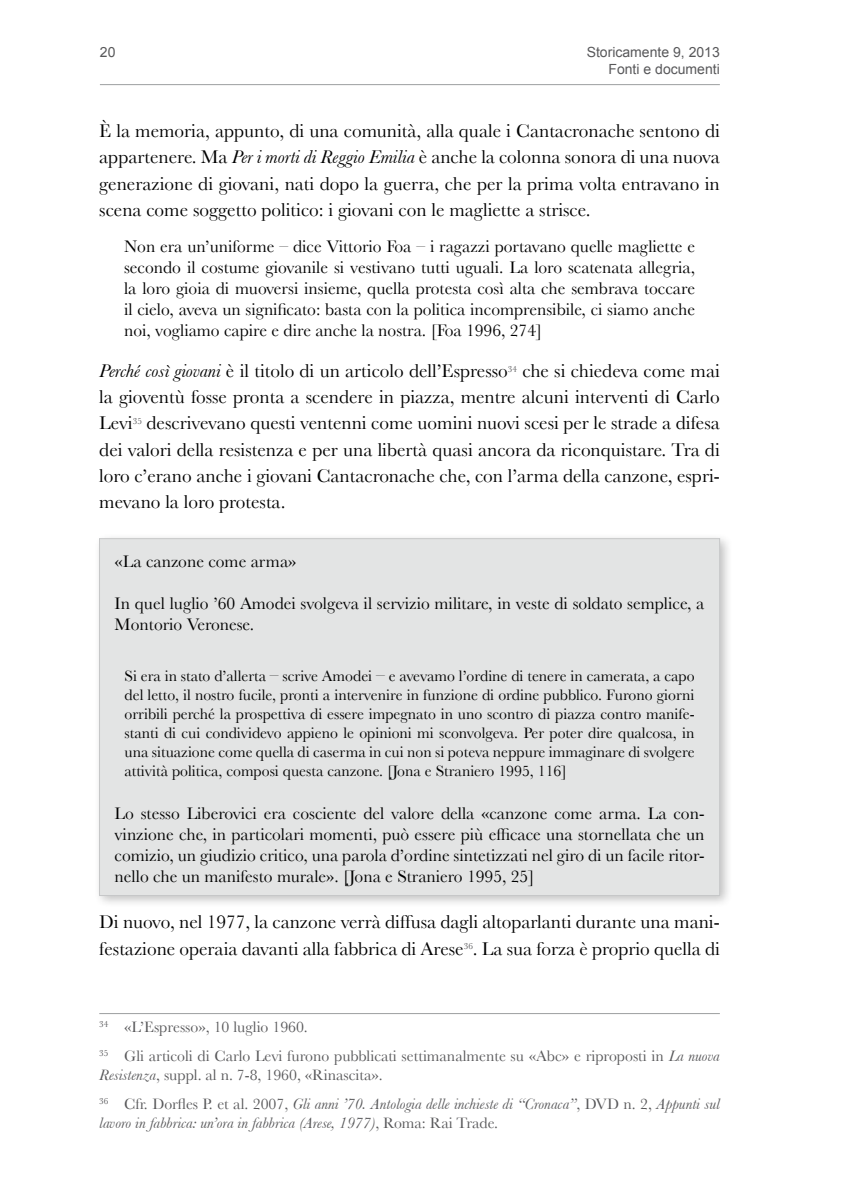
<style>
.page{position:relative;width:844px;height:1191px;background:#fff}
.page>*{position:absolute;margin:0;border:0;box-sizing:border-box;transform-origin:0 0}
.t1{font:19.25px/26.2px "Baskerville";color:#000;text-align:justify}
.t2{font:17.5px/21px "Baskerville";color:#000;text-align:justify}
.t3{font:15.75px/18.9px "Baskerville";color:#000;text-align:justify}
.t4{font:italic 15.75px/28.9px "Baskerville";color:#58585a}
.t5{font:15.75px/28.9px "Baskerville";color:#58585a}
.t6{font:14px/16.8px "Arial";color:#58585a;text-align:right}
.s1{font-style:italic}
.s2{font-size:17.5px}
.s3{font-style:normal}
</style>
<div class="page">
<hr style="left:100px;top:84px;width:619px;height:1px;background:#9c9e9f">
<hr style="left:99px;top:1013px;width:620px;height:1px;background:#9c9e9f">
<div style="left:93px;top:532px;width:640px;height:376px;background:#000;opacity:.25"></div>
<div style="left:99px;top:538px;width:620px;height:357px;background:#e3e4e4"></div>
<p class="t6" style="left:100px;top:44px;width:17px">20</p>
<p class="t6" style="left:586px;top:44px;width:135px">Storicamente 9, 2013<br>Fonti e documenti</p>
<p class="t1" style="left:99px;top:117px;width:622px">È la memoria, appunto, di una comunità, alla quale i Cantacronache sentono di appartenere. Ma <span class="s1">Per i morti di Reggio Emilia</span> è anche la colonna sonora di una nuova generazione di giovani, nati dopo la guerra, che per la prima volta entravano in scena come soggetto politico: i giovani con le magliette a strisce.</p>
<p class="t2" style="left:124px;top:235px;width:572px">Non era un’uniforme – dice Vittorio Foa – i ragazzi portavano quelle magliette e secondo il costume giovanile si vestivano tutti uguali. La loro scatenata allegria, la loro gioia di muoversi insieme, quella protesta così alta che sembrava toccare il cielo, aveva un significato: basta con la politica incomprensibile, ci siamo anche noi, vogliamo capire e dire anche la nostra. [Foa 1996, 274]</p>
<p class="t1" style="left:99px;top:357px;width:622px"><span class="s1">Perché così giovani</span> è il titolo di un articolo dell’Espresso<sup>34</sup> che si chiedeva come mai la gioventù fosse pronta a scendere in piazza, mentre alcuni interventi di Carlo Levi<sup>35</sup> descrivevano questi ventenni come uomini nuovi scesi per le strade a difesa dei valori della resistenza e per una libertà quasi ancora da riconquistare. Tra di loro c’erano anche i giovani Cantacronache che, con l’arma della canzone, espri&shy;mevano la loro protesta.</p>
<p class="t2" style="left:115px;top:551px;width:183px">«La canzone come arma»</p>
<p class="t2" style="left:115px;top:593px;width:591px">In quel luglio ’60 Amodei svolgeva il servizio militare, in veste di soldato semplice, a<br>Montorio Veronese.</p>
<p class="t3" style="left:124px;top:666px;width:571px">Si era in stato d’allerta <span class="s2">–</span> scrive Amodei <span class="s2">–</span> e avevamo l’ordine di tenere in camerata, a capo del letto, il nostro fucile, pronti a intervenire in funzione di ordine pubblico. Furono giorni orribili perché la prospettiva di essere impegnato in uno scontro di piazza contro manife&shy;stanti di cui condividevo appieno le opinioni mi sconvolgeva. Per poter dire qualcosa, in una situazione come quella di caserma in cui non si poteva neppure immaginare di svolgere attività politica, composi questa canzone. [Jona e Straniero 1995, 116]</p>
<p class="t2" style="left:115px;top:803px;width:591px">Lo stesso Liberovici era cosciente del valore della «canzone come arma. La con&shy;vinzione che, in particolari momenti, può essere più efficace una stornellata che un comizio, un giudizio critico, una parola d’ordine sintetizzati nel giro di un facile ritor&shy;nello che un manifesto murale». [Jona e Straniero 1995, 25]</p>
<p class="t1" style="left:99px;top:908px;width:622px">Di nuovo, nel 1977, la canzone verrà diffusa dagli altoparlanti durante una mani&shy;festazione operaia davanti alla fabbrica di Arese<sup>36</sup>. La sua forza è proprio quella di</p>
<p class="t5" style="left:99px;top:1012px;width:622px"><sup>34</sup> «L’Espresso», 10 luglio 1960.<br><sup>35</sup> Gli articoli di Carlo Levi furono pubblicati settimanalmente su «Abc» e riproposti in <span class="s1">La nuova</span></p>
<p class="t4" style="left:99px;top:1060px;width:622px">Resistenza<span class="s3">, suppl. al n. 7-8, 1960, «Rinascita».<br></span><sup>36</sup> <span class="s3">Cfr. Dorfles P. et al. 2007,</span> Gli anni ’70. Antologia delle inchieste di “Cronaca”<span class="s3">, DVD n. 2,</span> Appunti sul</p>
<p class="t4" style="left:99px;top:1108px;width:400px">lavoro in fabbrica: un’ora in fabbrica (Arese, 1977)<span class="s3">, Roma: Rai Trade.</span></p>
</div>
